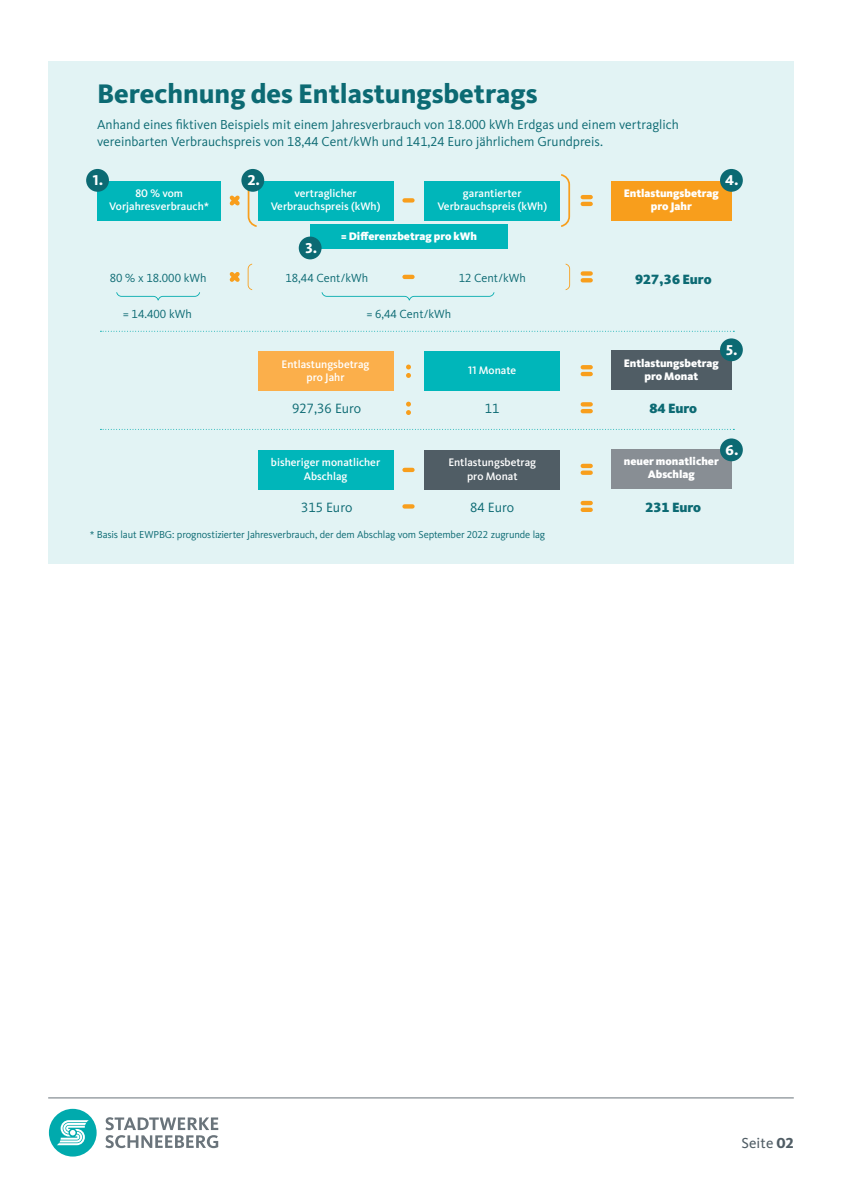
<style>
.page{position:relative;width:842px;height:1191px;background:#fff}
.page>*{position:absolute;margin:0;border:0;box-sizing:border-box;transform-origin:0 0}
.t1{font:800 27.8px "Kievit OT";color:#0c6a73}
.t2{font:15px "Kievit OT";letter-spacing:.01em;color:#505d65}
.t3{font:800 14.8px "Kievit OT";color:#fff}
.t4{font:13.9px "Kievit OT";color:#0c6a73}
.t5{font:900 13.9px "Kievit OT";color:#0c6a73}
.t6{font:13.5px/16.5px "Kievit OT";color:#0c6a73}
.t7{font:12.2px "Kievit OT";color:#0c6a73}
.t8{font:500 11.3px/13.1px "Kievit OT";color:#fff;text-align:center}
.t9{font:900 11.3px/13.1px "Kievit OT";color:#fff;text-align:center}
.t10{font:10.4px "Kievit OT";letter-spacing:-.01em;color:#0c6a73}
.s1{font-weight:800}
</style>
<div class="page">
<hr style="left:48px;top:1097px;width:746px;height:1px;background:#6a747b">
<div style="left:49px;top:1108px;width:48px;height:48px;background:#00aaad;border-radius:50%"></div>
<svg style="left:57px;top:1120px;width:32px;height:25px"></svg>
<svg style="left:105px;top:1117px;width:113px;height:31px"></svg>
<div style="left:48px;top:61px;width:746px;height:503px;background:#e2f3f4"></div>
<div style="left:98px;top:181px;width:123px;height:39px;background:#00b6ba"></div>
<div style="left:611px;top:181px;width:121px;height:39px;background:#f89e1c"></div>
<div style="left:611px;top:350px;width:121px;height:40px;background:#505d65"></div>
<div style="left:611px;top:449px;width:121px;height:39px;background:#888e94"></div>
<div style="left:258px;top:181px;width:135px;height:39px;background:#00b6ba"></div>
<div style="left:258px;top:351px;width:135px;height:40px;background:#fbaf4b"></div>
<div style="left:258px;top:450px;width:135px;height:39px;background:#00b6ba"></div>
<div style="left:424px;top:181px;width:136px;height:39px;background:#00b6ba"></div>
<div style="left:424px;top:351px;width:136px;height:40px;background:#00b6ba"></div>
<div style="left:424px;top:450px;width:136px;height:39px;background:#505d65"></div>
<div style="left:310px;top:224px;width:198px;height:25px;background:#00b6ba"></div>
<svg style="left:566px;top:264px;width:4px;height:26px"></svg>
<svg style="left:561px;top:174px;width:9px;height:53px"></svg>
<svg style="left:404px;top:198px;width:8px;height:4px"></svg>
<svg style="left:404px;top:275px;width:8px;height:4px"></svg>
<svg style="left:404px;top:468px;width:8px;height:4px"></svg>
<svg style="left:404px;top:504px;width:8px;height:4px"></svg>
<svg style="left:583px;top:195px;width:8px;height:11px"></svg>
<svg style="left:583px;top:365px;width:8px;height:11px"></svg>
<svg style="left:583px;top:464px;width:8px;height:4px"></svg>
<div style="left:583px;top:470px;width:8px;height:5px;background:#f89e1c"></div>
<svg style="left:583px;top:402px;width:8px;height:11px"></svg>
<svg style="left:583px;top:501px;width:8px;height:4px"></svg>
<div style="left:583px;top:507px;width:8px;height:5px;background:#f89e1c"></div>
<div style="left:583px;top:271px;width:8px;height:5px;background:#f89e1c"></div>
<svg style="left:583px;top:278px;width:8px;height:4px"></svg>
<svg style="left:229px;top:174px;width:28px;height:53px"></svg>
<svg style="left:229px;top:264px;width:23px;height:26px"></svg>
<div style="left:241px;top:169px;width:23px;height:23px;background:#0c6a73;border-radius:50%"></div>
<div style="left:86px;top:169px;width:23px;height:23px;background:#0c6a73;border-radius:50%"></div>
<div style="left:299px;top:236px;width:23px;height:23px;background:#0c6a73;border-radius:50%"></div>
<div style="left:720px;top:169px;width:23px;height:23px;background:#0c6a73;border-radius:50%"></div>
<div style="left:720px;top:338px;width:23px;height:23px;background:#0c6a73;border-radius:50%"></div>
<div style="left:720px;top:438px;width:23px;height:23px;background:#0c6a73;border-radius:50%"></div>
<svg style="left:116px;top:292px;width:84px;height:8px"></svg>
<svg style="left:322px;top:292px;width:172px;height:8px"></svg>
<svg style="left:100px;top:331px;width:634px;height:1px"></svg>
<svg style="left:100px;top:429px;width:634px;height:1px"></svg>
<svg style="left:406px;top:364px;width:5px;height:14px"></svg>
<svg style="left:406px;top:402px;width:5px;height:13px"></svg>
<p class="t1" style="left:97px;top:77px;width:442px">Berechnung des Entlastungsbetrags</p>
<p class="t6" style="left:97px;top:117px;width:583px">Anhand eines fiktiven Beispiels mit einem Jahresverbrauch von 18.000 kWh Erdgas und einem vertraglich vereinbarten Verbrauchspreis von 18,44 Cent/kWh und 141,24 Euro jährlichem Grundpreis.</p>
<p class="t3" style="left:93px;top:172px;width:12px">1.</p>
<p class="t3" style="left:248px;top:172px;width:14px">2.</p>
<p class="t3" style="left:725px;top:172px;width:15px">4.</p>
<p class="t8" style="left:109px;top:187px;width:101px">80 % vom<br>Vorjahresverbrauch*</p>
<p class="t9" style="left:624px;top:187px;width:97px">Entlastungsbetrag pro Jahr</p>
<p class="t8" style="left:271px;top:187px;width:111px">vertraglicher<br>Verbrauchspreis (kWh)</p>
<p class="t8" style="left:437px;top:187px;width:111px">garantierter<br>Verbrauchspreis (kWh)</p>
<p class="t7" style="left:110px;top:271px;width:98px">80 % x 18.000 kWh</p>
<p class="t3" style="left:305px;top:239px;width:13px">3.</p>
<p class="t9" style="left:341px;top:229px;width:137px">= Differenzbetrag pro kWh</p>
<p class="t7" style="left:285px;top:271px;width:84px">18,44 Cent/kWh</p>
<p class="t7" style="left:459px;top:271px;width:69px">12 Cent/kWh</p>
<p class="t7" style="left:123px;top:307px;width:70px">= 14.400 kWh</p>
<p class="t7" style="left:367px;top:307px;width:86px">= 6,44 Cent/kWh</p>
<p class="t8" style="left:282px;top:357px;width:89px">Entlastungsbetrag pro Jahr</p>
<p class="t4" style="left:292px;top:401px;width:71px">927,36 Euro</p>
<p class="t8" style="left:468px;top:364px;width:49px">11 Monate</p>
<p class="t4" style="left:485px;top:401px;width:16px">11</p>
<p class="t8" style="left:271px;top:456px;width:111px">bisheriger monatlicher<br>Abschlag</p>
<p class="t4" style="left:301px;top:499px;width:53px">315 Euro</p>
<p class="t8" style="left:448px;top:456px;width:89px">Entlastungsbetrag pro Monat</p>
<p class="t4" style="left:470px;top:499px;width:46px">84 Euro</p>
<p class="t10" style="left:90px;top:529px;width:457px">* Basis laut EWPBG: prognostizierter Jahresverbrauch, der dem Abschlag vom September 2022 zugrunde lag</p>
<p class="t5" style="left:635px;top:270px;width:78px">927,36 Euro</p>
<p class="t3" style="left:726px;top:341px;width:13px">5.</p>
<p class="t9" style="left:624px;top:356px;width:97px">Entlastungsbetrag pro Monat</p>
<p class="t5" style="left:649px;top:400px;width:49px">84 Euro</p>
<p class="t3" style="left:725px;top:441px;width:14px">6.</p>
<p class="t9" style="left:624px;top:455px;width:96px">neuer monatlicher<br>Abschlag</p>
<p class="t5" style="left:645px;top:499px;width:57px">231 Euro</p>
<p class="t2" style="left:741px;top:1135px;width:54px">Seite <span class="s1">02</span></p>
</div>
